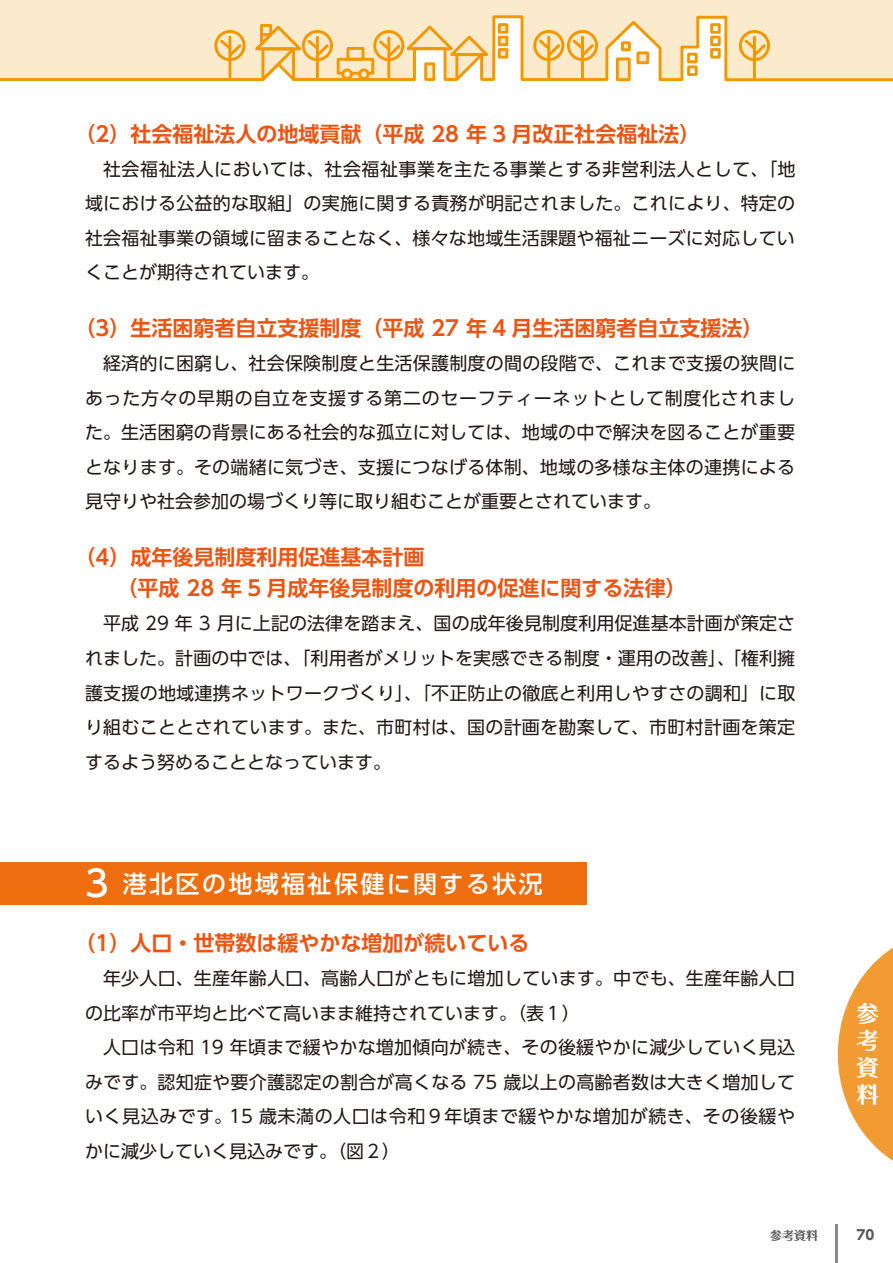
<style>
.page{position:relative;width:893px;height:1263px;background:#fff}
.page>*{position:absolute;margin:0;border:0;box-sizing:border-box;transform-origin:0 0}
.t1{font:500 24px "UD Shin Go Pro";letter-spacing:.1em;color:#fff}
.t2{font:700 22.5px/27px "Maru Fo Pro";color:#fff;text-align:justify}
.t3{font:700 21px/31.5px "UD Shin Go Pro De";color:#ea5514}
.t4{font:18px/34.5px "UD Shin Go Pro";letter-spacing:.015em;color:#221815;text-align:justify}
.t5{font:700 13.5px "UD Shin Go Pro";color:#595757}
.t6{font:700 12px "Maru Fo Pro";color:#595757}
.s1{font-size:36px}
</style>
<div class="page">
<svg style="left:838px;top:947px;width:55px;height:214px"></svg>
<div style="left:0;top:863px;width:587px;height:42px;background:#ed6d0f"></div>
<div style="left:0;top:0;width:893px;height:14px;background:#fceacd"></div>
<svg style="left:0;top:14px;width:893px;height:68px;background:#fbe0b6"></svg>
<svg style="left:499px;top:25px;width:8px;height:7px"></svg>
<svg style="left:499px;top:37px;width:8px;height:8px"></svg>
<svg style="left:499px;top:50px;width:8px;height:7px"></svg>
<svg style="left:426px;top:64px;width:8px;height:15px"></svg>
<hr style="left:836px;top:1225px;width:2px;height:38px;background:#898989">
<p class="t3" style="left:75px;top:117px;width:627px">（2）社会福祉法人の地域貢献（平成 28 年 3 月改正社会福祉法）</p>
<p class="t4" style="left:85px;top:151px;width:712px">　社会福祉法人においては、社会福祉事業を主たる事業とする非営利法人として、「地域における公益的な取組」の実施に関する責務が明記されました。これにより、特定の社会福祉事業の領域に留まることなく、様々な地域生活課題や福祉ニーズに対応していくことが期待されています。</p>
<p class="t3" style="left:75px;top:312px;width:690px">（3）生活困窮者自立支援制度（平成 27 年 4 月生活困窮者自立支援法）</p>
<p class="t4" style="left:85px;top:346px;width:712px">　経済的に困窮し、社会保険制度と生活保護制度の間の段階で、これまで支援の狭間にあった方々の早期の自立を支援する第二のセーフティーネットとして制度化されました。生活困窮の背景にある社会的な孤立に対しては、地域の中で解決を図ることが重要となります。その端緒に気づき、支援につなげる体制、地域の多様な主体の連携による見守りや社会参加の場づくり等に取り組むことが重要とされています。</p>
<p class="t3" style="left:85px;top:540px;width:603px;text-indent:-10px">（4）成年後見制度利用促進基本計画<br>　　（平成 28 年 5 月成年後見制度の利用の促進に関する法律）</p>
<p class="t4" style="left:85px;top:606px;width:712px">　平成 29 年 3 月に上記の法律を踏まえ、国の成年後見制度利用促進基本計画が策定されました。計画の中では、「利用者がメリットを実感できる制度・運用の改善」、「権利擁護支援の地域連携ネットワークづくり」、「不正防止の徹底と利用しやすさの調和」に取り組むこととされています。また、市町村は、国の計画を勘案して、市町村計画を策定するよう努めることとなっています。</p>
<h1 class="t1" style="left:85px;top:864px;width:459px"><span class="s1">3</span> 港北区の地域福祉保健に関する状況</h1>
<p class="t3" style="left:75px;top:927px;width:456px">（1）人口・世帯数は緩やかな増加が続いている</p>
<p class="t4" style="left:85px;top:960px;width:712px;text-align:left">　年少人口、生産年齢人口、高齢人口がともに増加しています。中でも、生産年齢人口の比率が市平均と比べて高いまま維持されています。（表１）<br>　人口は令和 19 年頃まで緩やかな増加傾向が続き、その後緩やかに減少していく見込みです。認知症や要介護認定の割合が高くなる 75 歳以上の高齢者数は大きく増加していく見込みです。15 歳未満の人口は令和９年頃まで緩やかな増加が続き、その後緩やかに減少していく見込みです。（図２）</p>
<p class="t2" style="left:856px;top:998px;width:24px">参考資料</p>
<p class="t6" style="left:770px;top:1225px;width:49px">参考資料</p>
<p class="t5" style="left:856px;top:1223px;width:19px">70</p>
</div>
